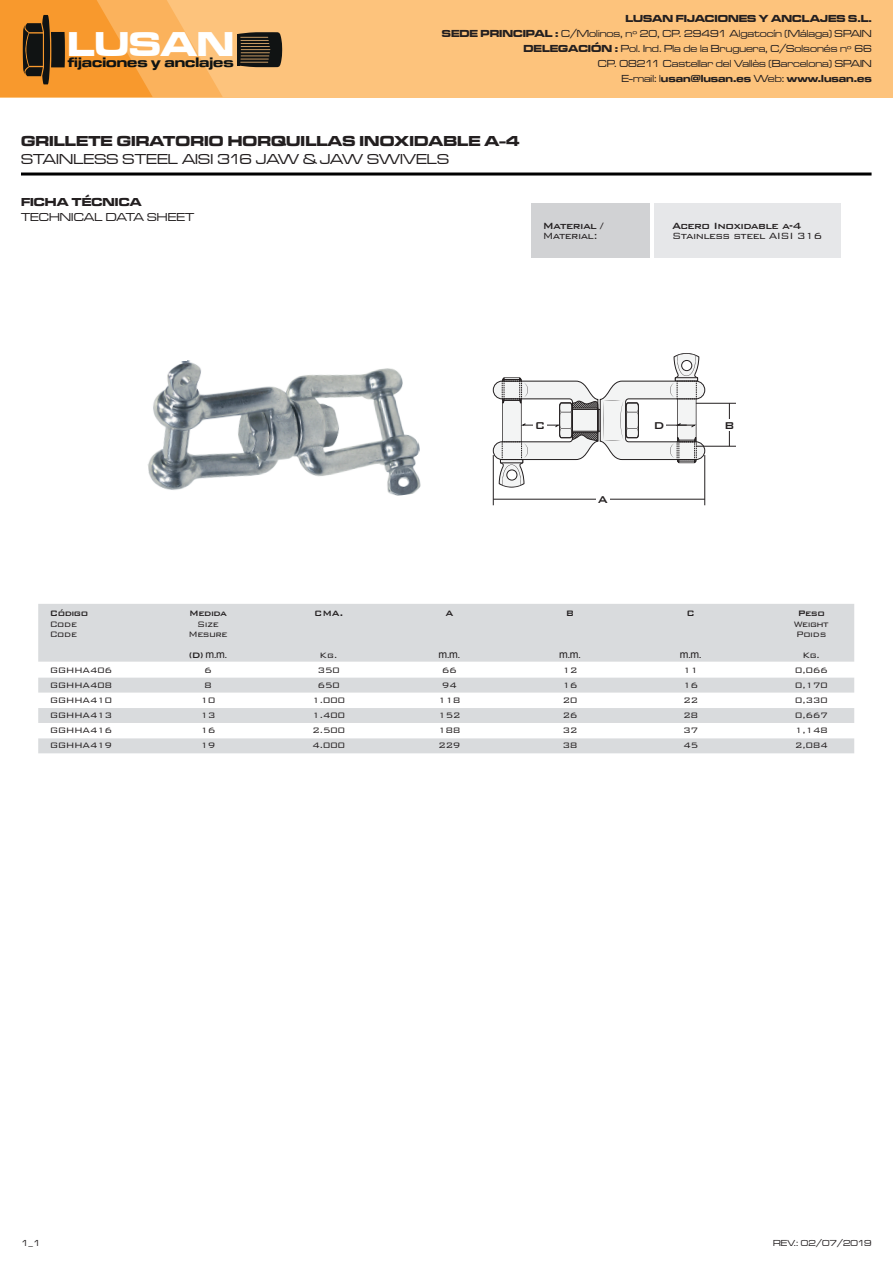
<style>
.page{position:relative;width:893px;height:1263px;background:#fff}
.page>*{position:absolute;margin:0;border:0;box-sizing:border-box;transform-origin:0 0}
.t1{font:35.55px "Microgramma D Bold Exte";color:#fff}
.t2{font:700 expanded 15px "Microgramma DOT";letter-spacing:.01em;color:#231f20}
.t3{font:500 expanded 15px "Microgramma DOT";letter-spacing:.01em;color:#231f20}
.t4{font:14.25px "Microgramma D Bold Exte";color:#0f1313}
.t5{font:500 13.2px "Bank Gothic BT";color:#231f20}
.t6{font:300 12px "Bank Gothic BT";letter-spacing:-.05em;color:#231f20}
.t7{font:500 12px "Bank Gothic BT";letter-spacing:-.05em;color:#231f20}
.t8{font:500 expanded 12px "Microgramma DOT";letter-spacing:.01em;color:#231f20}
.t9{font:700 expanded 12px "Microgramma DOT";letter-spacing:.01em;color:#231f20}
.t10{font:300 10.5px/15px "Bank Gothic BT";letter-spacing:-.05em;color:#231f20;text-align:center}
.t11{font:10.5px/15px "Microgramma D Medi Exte";color:#231f20;text-align:right}
.t12{font:10.5px "Microgramma D Bold Exte";color:#231f20}
.t13{font:500 10.5px "Bank Gothic BT";letter-spacing:-.05em;color:#231f20}
.t14{font:10.5px "Arial";color:#231f20}
.t15{font:500 10.35px "Bank Gothic BT";color:#231f20}
.t16{font:300 10.35px "Bank Gothic BT";color:#231f20}
.t17{font:9px "Microgramma D Medi Exte";letter-spacing:.01em;color:#231f20}
.s1{font-family:"Microgramma D Bold Exte"}
.s2{font-family:"Microgramma D Medi Exte"}
.s3{font-family:"Bank Gothic BT";font-weight:500}
</style>
<div class="page">
<hr style="left:21px;top:173px;width:851px;height:3px;background:#000001">
<div style="left:0;top:0;width:893px;height:97px;background:#fdc37c"></div>
<svg style="left:237px;top:32px;width:45px;height:35px"></svg>
<hr style="left:237px;top:34px;width:3px;height:31px;background:#101313">
<svg style="left:0;top:0;width:223px;height:97px"></svg>
<div style="left:531px;top:204px;width:119px;height:54px;background:#d1d2d4"></div>
<div style="left:654px;top:204px;width:186px;height:54px;background:#e6e7e9"></div>
<svg style="left:38px;top:604px;width:816px;height:149px;fill:#d9dbdd"></svg>
<hr style="left:493px;top:455px;width:1px;height:50px;background:#231f20">
<hr style="left:704px;top:455px;width:1px;height:50px;background:#231f20">
<hr style="left:493px;top:499px;width:212px;height:1px;background:#231f20">
<hr style="left:696px;top:403px;width:40px;height:1px;background:#231f20">
<hr style="left:696px;top:446px;width:40px;height:1px;background:#231f20">
<hr style="left:729px;top:403px;width:1px;height:43px;background:#231f20">
<svg style="left:493px;top:353px;width:212px;height:135px"></svg>
<div style="left:652px;top:420px;width:14px;height:11px;background:#fff"></div>
<div style="left:533px;top:420px;width:14px;height:11px;background:#fff"></div>
<div style="left:596px;top:494px;width:14px;height:11px;background:#fff"></div>
<div style="left:723px;top:420px;width:13px;height:11px;background:#fff"></div>
<img style="left:147px;top:360px;width:274px;height:136px">
<h1 class="t1" style="left:67px;top:20px;width:168px">LUSAN</h1>
<h3 class="t4" style="left:68px;top:53px;width:167px">fijaciones y anclajes</h3>
<p class="t12" style="left:625px;top:11px;width:248px">LUSAN FIJACIONES Y ANCLAJES S.L.</p>
<p class="t11" style="left:442px;top:25px;width:431px"><span class="s1">SEDE PRINCIPAL :</span> C/Molinos, nº 20, CP. 29491 Algatocín (Málaga) SPAIN<br><span class="s1">DELEGACIÓN :</span> Pol. Ind. Pla de la Bruguera, C/Solsonés nº 66<br>CP. 08211 Castellar del Vallès (Barcelona) SPAIN</p>
<p class="t12" style="left:621px;top:71px;width:252px"><span class="s2">E-mail: l</span>usan@lusan.es <span class="s2">Web:</span> www.lusan.es</p>
<h2 class="t2" style="left:21px;top:131px;width:500px">GRILLETE GIRATORIO HORQUILLAS INOXIDABLE A-4</h2>
<h2 class="t3" style="left:21px;top:150px;width:429px">STAINLESS STEEL AISI 316 JAW &amp; JAW SWIVELS</h2>
<p class="t9" style="left:21px;top:194px;width:122px">FICHA TÉCNICA</p>
<p class="t8" style="left:21px;top:209px;width:175px">TECHNICAL DATA SHEET</p>
<p class="t7" style="left:543px;top:219px;width:62px">Material /</p>
<p class="t6" style="left:543px;top:230px;width:57px">Material:</p>
<p class="t7" style="left:672px;top:219px;width:131px">Acero Inoxidable a-4</p>
<p class="t6" style="left:672px;top:230px;width:152px">Stainless steel AISI 316</p>
<p class="t13" style="left:50px;top:608px;width:40px">Código</p>
<p class="t10" style="left:50px;top:618px;width:29px;line-height:10.5px;text-align:left">Code<br>Code</p>
<p class="t10" style="left:50px;top:663px;width:64px;text-align:justify">GGHHA406<br>GGHHA408<br>GGHHA410<br>GGHHA413<br>GGHHA416<br>GGHHA419</p>
<p class="t13" style="left:189px;top:608px;width:39px">Medida</p>
<p class="t10" style="left:188px;top:619px;width:41px;line-height:10.5px">Size<br>Mesure</p>
<p class="t14" style="left:189px;top:648px;width:40px"><span class="s3">(D)</span> m.m.</p>
<p class="t10" style="left:200px;top:663px;width:17px">6<br>8<br>10<br>13<br>16<br>19</p>
<p class="t15" style="left:314px;top:608px;width:31px">CMA.</p>
<p class="t16" style="left:320px;top:649px;width:20px">Kg.</p>
<p class="t10" style="left:312px;top:662px;width:35px">350<br>650<br>1.000<br>1.400<br>2.500<br>4.000</p>
<p class="t13" style="left:445px;top:608px;width:10px">A</p>
<p class="t14" style="left:439px;top:648px;width:23px">m.m.</p>
<p class="t10" style="left:438px;top:663px;width:24px">66<br>94<br>118<br>152<br>188<br>229</p>
<p class="t5" style="left:535px;top:418px;width:12px">C</p>
<p class="t5" style="left:654px;top:418px;width:13px">D</p>
<p class="t5" style="left:598px;top:492px;width:12px">A</p>
<p class="t5" style="left:724px;top:418px;width:12px">B</p>
<p class="t13" style="left:566px;top:608px;width:10px">B</p>
<p class="t14" style="left:559px;top:648px;width:23px">m.m.</p>
<p class="t10" style="left:562px;top:663px;width:17px;text-align:justify">12<br>16<br>20<br>26<br>32<br>38</p>
<p class="t13" style="left:687px;top:608px;width:10px">C</p>
<p class="t14" style="left:680px;top:648px;width:23px">m.m.</p>
<p class="t10" style="left:683px;top:663px;width:17px;text-align:justify">11<br>16<br>22<br>28<br>37<br>45</p>
<p class="t13" style="left:798px;top:608px;width:29px">Peso</p>
<p class="t10" style="left:794px;top:618px;width:36px;line-height:10.5px;text-align:left">Weight<br>Poids</p>
<p class="t10" style="left:795px;top:648px;width:35px">Kg.<br>0,066<br>0,170<br>0,330<br>0,667<br>1,148<br>2,084</p>
<p class="t17" style="left:21px;top:1237px;width:21px">1_1</p>
<p class="t17" style="left:773px;top:1237px;width:100px">REV.: 02/07/2019</p>
</div>
